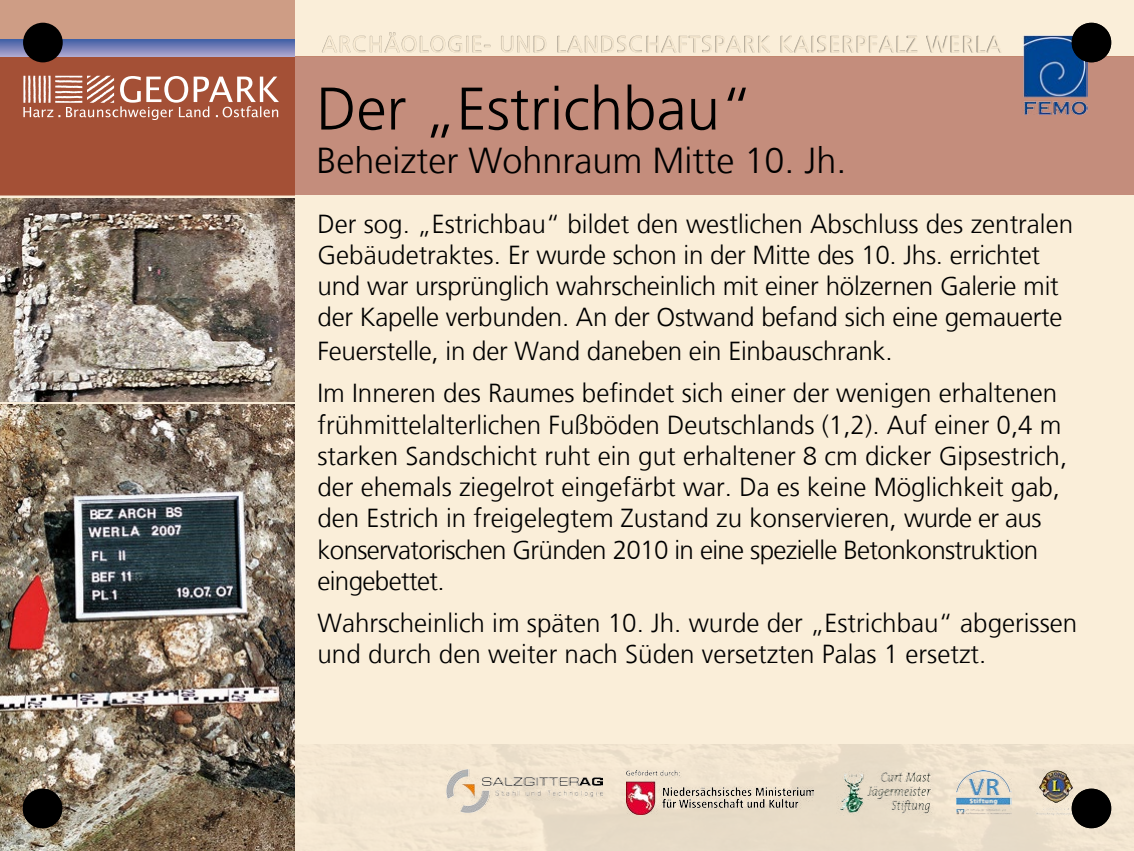
<style>
.page{position:relative;width:1134px;height:851px;background:#fff}
.page>*{position:absolute;margin:0;border:0;box-sizing:border-box;transform-origin:0 0}
.t1{font:300 60px "Frutiger LT";color:#000}
.t2{font:300 36px "Frutiger LT";color:#000}
.t3{font:300 26px/31.2px "Frutiger LT";color:#000}
</style>
<div class="page">
<div style="left:0;top:195px;width:1134px;height:655px;background:#faeed9"></div>
<div style="left:0;top:0;width:1134px;height:57px;background:#faeed9"></div>
<img style="left:0;top:198px;width:295px;height:203px">
<img style="left:295px;top:744px;width:839px;height:106px">
<div style="left:0;top:0;width:295px;height:195px;background:#ce9d85"></div>
<div style="left:0;top:57px;width:1134px;height:138px;background:#c48d7c"></div>
<div style="left:0;top:57px;width:295px;height:138px;background:#a45036"></div>
<svg style="left:0;top:40px;width:295px;height:17px;background:#7c85bb"></svg>
<svg style="left:23px;top:76px;width:256px;height:44px"></svg>
<img style="left:1023px;top:35px;width:64px;height:79px">
<img style="left:0;top:404px;width:295px;height:446px">
<div style="left:314px;top:28px;width:713px;height:42px;background:#000;opacity:.75"></div>
<img style="left:1034px;top:769px;width:44px;height:46px">
<img style="left:447px;top:769px;width:156px;height:43px">
<img style="left:957px;top:770px;width:54px;height:44px">
<img style="left:626px;top:770px;width:187px;height:44px">
<img style="left:837px;top:770px;width:96px;height:45px">
<div style="left:23px;top:23px;width:40px;height:39px;background:#000;border-radius:50%"></div>
<div style="left:1071px;top:23px;width:40px;height:39px;background:#000;border-radius:50%"></div>
<div style="left:1071px;top:788px;width:40px;height:40px;background:#000;border-radius:50%"></div>
<div style="left:23px;top:788px;width:39px;height:40px;background:#000;border-radius:50%"></div>
<h1 class="t1" style="left:316px;top:75px;width:438px">Der „Estrichbau“</h1>
<h2 class="t2" style="left:316px;top:140px;width:532px">Beheizter Wohnraum Mitte 10. Jh.</h2>
<p class="t3" style="left:317px;top:208px;width:757px">Der sog. „Estrichbau“ bildet den westlichen Abschluss des zentralen Gebäudetraktes. Er wurde schon in der Mitte des 10. Jhs. errichtet und war ursprünglich wahrscheinlich mit einer hölzernen Galerie mit der Kapelle verbunden. An der Ostwand befand sich eine gemauerte</p>
<p class="t3" style="left:317px;top:331px;width:741px;line-height:42px">Feuerstelle, in der Wand daneben ein Einbauschrank.<br>Im Inneren des Raumes befindet sich einer der wenigen erhaltenen</p>
<p class="t3" style="left:317px;top:409px;width:751px">frühmittelalterlichen Fußböden Deutschlands (1,2). Auf einer 0,4 m starken Sandschicht ruht ein gut erhaltener 8 cm dicker Gipsestrich, der ehemals ziegelrot eingefärbt war. Da es keine Möglichkeit gab, den Estrich in freigelegtem Zustand zu konservieren, wurde er aus konservatorischen Gründen 2010 in eine spezielle Betonkonstruktion eingebettet.</p>
<p class="t3" style="left:317px;top:607px;width:761px">Wahrscheinlich im späten 10. Jh. wurde der „Estrichbau“ abgerissen und durch den weiter nach Süden versetzten Palas 1 ersetzt.</p>
</div>
